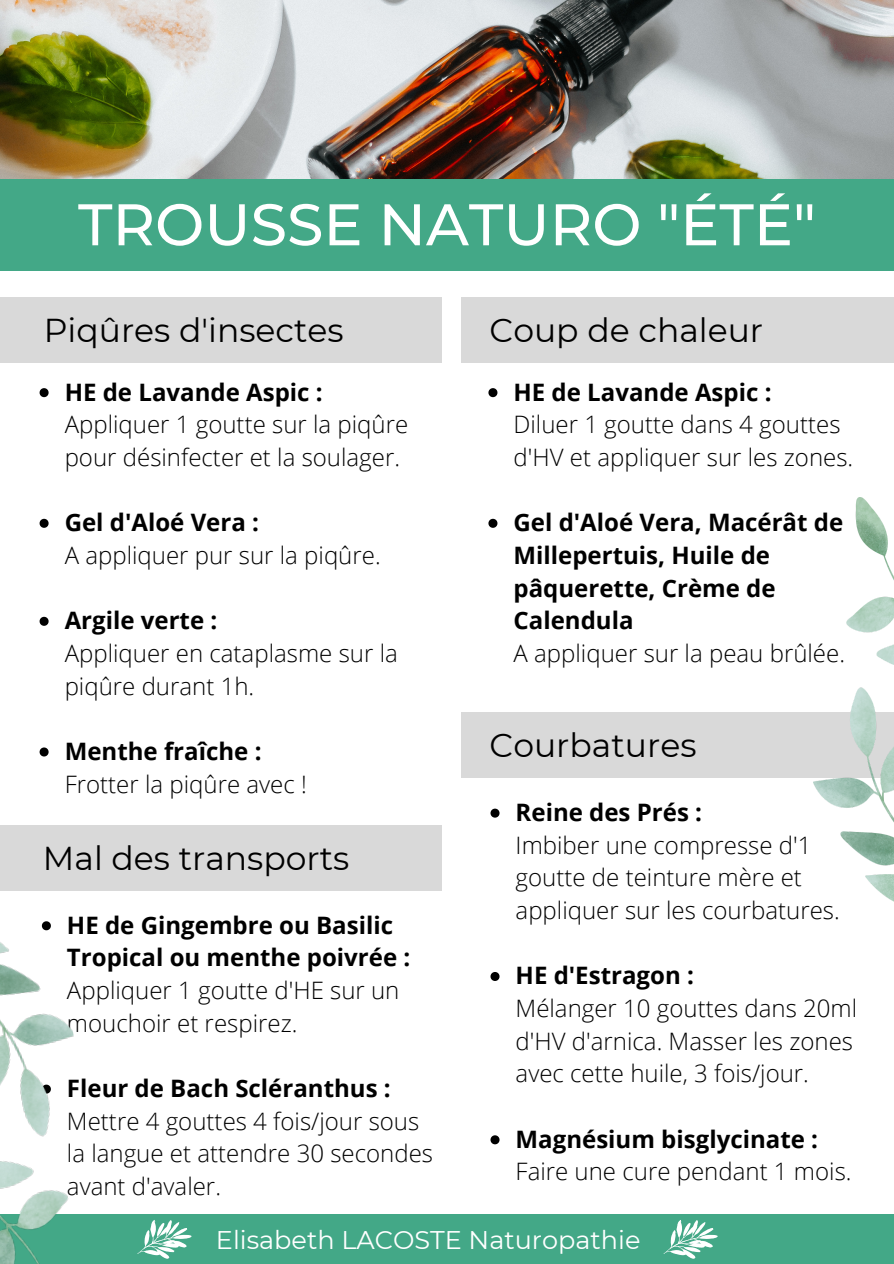
<style>
.page{position:relative;width:894px;height:1264px;background:#fff}
.page>*{position:absolute;margin:0;border:0;box-sizing:border-box;transform-origin:0 0}
.t1{font:500 58.5px "Montserrat";color:#fff}
.t2{font:33px "Montserrat";color:#000}
.t3{font:25.5px "Montserrat";color:#fff}
.t4{font:300 24px/32.7px "Open Sans";color:#000}
.t5{font:700 24px/32.7px "Open Sans";color:#000}
</style>
<div class="page">
<div style="left:0;top:297px;width:442px;height:66px;background:#d9d9d9"></div>
<div style="left:460px;top:297px;width:433px;height:66px;background:#d9d9d9"></div>
<div style="left:460px;top:712px;width:433px;height:66px;background:#d9d9d9"></div>
<div style="left:0;top:825px;width:442px;height:65px;background:#d9d9d9"></div>
<svg style="left:490px;top:808px;width:9px;height:9px"></svg>
<svg style="left:490px;top:972px;width:9px;height:9px"></svg>
<svg style="left:490px;top:1135px;width:9px;height:9px"></svg>
<div style="left:0;top:1213px;width:893px;height:50px;background:#43a887"></div>
<svg style="left:127px;top:1213px;width:69px;height:46px"></svg>
<svg style="left:653px;top:1213px;width:69px;height:46px"></svg>
<div style="left:0;top:179px;width:893px;height:91px;background:#43a887"></div>
<img style="left:0;top:0;width:893px;height:178px">
<img style="left:813px;top:497px;width:80px;height:404px">
<svg style="left:40px;top:388px;width:9px;height:9px"></svg>
<svg style="left:40px;top:519px;width:9px;height:9px"></svg>
<svg style="left:40px;top:617px;width:9px;height:9px"></svg>
<svg style="left:40px;top:747px;width:9px;height:9px"></svg>
<svg style="left:488px;top:388px;width:9px;height:9px"></svg>
<svg style="left:488px;top:519px;width:9px;height:9px"></svg>
<img style="left:0;top:890px;width:119px;height:373px">
<p class="t1" style="left:78px;top:189px;width:739px">TROUSSE NATURO "ÉTÉ"</p>
<p class="t2" style="left:44px;top:310px;width:301px">Piqûres d'insectes</p>
<p class="t5" style="left:65px;top:375px;width:259px">HE de Lavande Aspic :</p>
<p class="t4" style="left:65px;top:407px;width:345px">Appliquer 1 goutte sur la piqûre pour désinfecter et la soulager.</p>
<p class="t5" style="left:65px;top:505px;width:196px">Gel d'Aloé Vera :</p>
<p class="t4" style="left:65px;top:538px;width:317px">A appliquer pur sur la piqûre.</p>
<p class="t5" style="left:65px;top:603px;width:154px">Argile verte :</p>
<p class="t4" style="left:65px;top:636px;width:334px">Appliquer en cataplasme sur la piqûre durant 1h.</p>
<p class="t5" style="left:65px;top:734px;width:198px">Menthe fraîche :</p>
<p class="t4" style="left:65px;top:767px;width:243px">Frotter la piqûre avec !</p>
<p class="t2" style="left:43px;top:837px;width:308px">Mal des transports</p>
<p class="t5" style="left:67px;top:908px;width:345px">HE de Gingembre ou Basilic<br>Tropical ou menthe poivrée :</p>
<p class="t4" style="left:67px;top:973px;width:334px">Appliquer 1 goutte d'HE sur un mouchoir et respirez.</p>
<p class="t5" style="left:67px;top:1071px;width:325px">Fleur de Bach Scléranthus :</p>
<p class="t4" style="left:67px;top:1103px;width:367px">Mettre 4 gouttes 4 fois/jour sous la langue et attendre 30 secondes avant d'avaler.</p>
<p class="t2" style="left:489px;top:310px;width:275px">Coup de chaleur</p>
<p class="t5" style="left:513px;top:375px;width:259px">HE de Lavande Aspic :</p>
<p class="t4" style="left:513px;top:407px;width:341px">Diluer 1 goutte dans 4 gouttes d'HV et appliquer sur les zones.</p>
<p class="t5" style="left:513px;top:505px;width:331px">Gel d'Aloé Vera, Macérât de<br>Millepertuis, Huile de pâquerette, Crème de<br>Calendula</p>
<p class="t4" style="left:513px;top:636px;width:333px">A appliquer sur la peau brûlée.</p>
<p class="t2" style="left:489px;top:725px;width:208px">Courbatures</p>
<p class="t5" style="left:515px;top:795px;width:188px">Reine des Prés :</p>
<p class="t4" style="left:515px;top:828px;width:325px">Imbiber une compresse d'1 goutte de teinture mère et appliquer sur les courbatures.</p>
<p class="t5" style="left:515px;top:958px;width:180px">HE d'Estragon :</p>
<p class="t4" style="left:515px;top:991px;width:343px">Mélanger 10 gouttes dans 20ml d'HV d'arnica. Masser les zones avec cette huile, 3 fois/jour.</p>
<p class="t5" style="left:515px;top:1121px;width:304px">Magnésium bisglycinate :</p>
<p class="t4" style="left:515px;top:1154px;width:337px">Faire une cure pendant 1 mois.</p>
<p class="t3" style="left:216px;top:1223px;width:426px">Elisabeth LACOSTE Naturopathie</p>
</div>
